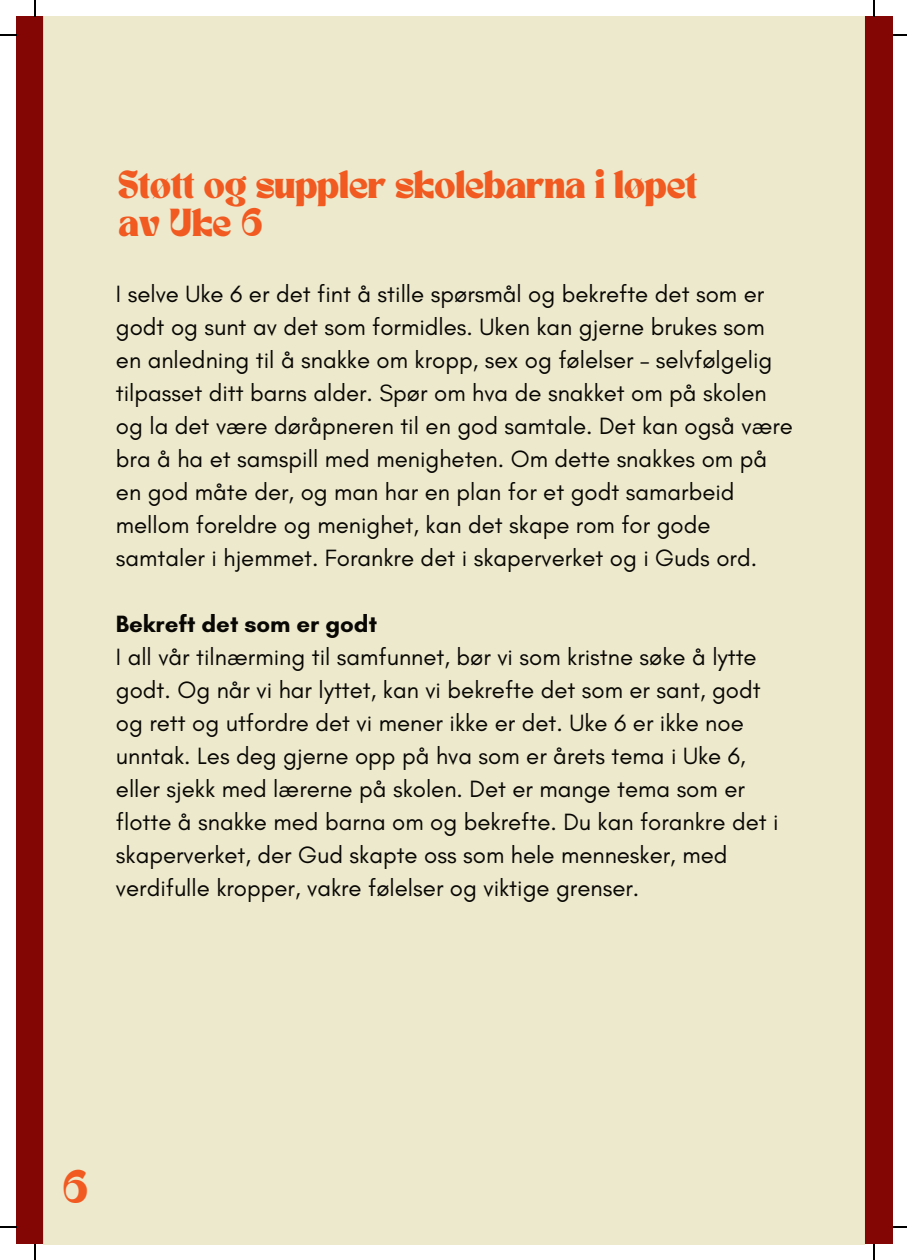
<style>
.page{position:relative;width:907px;height:1260px;background:#fff}
.page>*{position:absolute;margin:0;border:0;box-sizing:border-box;transform-origin:0 0}
.t1{font:32.4px "TANNIMBUS";color:#f15a21}
.t2{font:27.2px/38px "TANNIMBUS";color:#f15a21}
.t3{font:24px/33px "Glacial Indifference";color:#080704}
.t4{font:700 24px "Glacial Indifference";color:#080704}
</style>
<div class="page">
<div style="left:17px;top:17px;width:876px;height:1227px;background:#830604"></div>
<div style="left:43px;top:16px;width:822px;height:1228px;background:#ede9cd"></div>
<svg style="left:35px;top:0;width:1px;height:16px"></svg>
<svg style="left:0;top:34px;width:17px;height:2px"></svg>
<svg style="left:873px;top:0;width:2px;height:16px"></svg>
<svg style="left:893px;top:34px;width:14px;height:2px"></svg>
<svg style="left:35px;top:1244px;width:1px;height:15px"></svg>
<svg style="left:0;top:1226px;width:17px;height:1px"></svg>
<svg style="left:873px;top:1244px;width:2px;height:15px"></svg>
<svg style="left:893px;top:1226px;width:14px;height:1px"></svg>
<p class="t2" style="left:118px;top:170px;width:580px">Støtt og suppler skolebarna i løpet av Uke 6</p>
<p class="t3" style="left:116px;top:277px;width:678px">I selve Uke 6 er det fint å stille spørsmål og bekrefte det som er godt og sunt av det som formidles. Uken kan gjerne brukes som en anledning til å snakke om kropp, sex og følelser – selvfølgelig tilpasset ditt barns alder. Spør om hva de snakket om på skolen og la det være døråpneren til en god samtale. Det kan også være bra å ha et samspill med menigheten. Om dette snakkes om på en god måte der, og man har en plan for et godt samarbeid mellom foreldre og menighet, kan det skape rom for gode samtaler i hjemmet. Forankre det i skaperverket og i Guds ord.</p>
<p class="t4" style="left:116px;top:608px;width:263px">Bekreft det som er godt</p>
<p class="t3" style="left:116px;top:640px;width:664px">I all vår tilnærming til samfunnet, bør vi som kristne søke å lytte godt. Og når vi har lyttet, kan vi bekrefte det som er sant, godt og rett og utfordre det vi mener ikke er det. Uke 6 er ikke noe unntak. Les deg gjerne opp på hva som er årets tema i Uke 6, eller sjekk med lærerne på skolen. Det er mange tema som er flotte å snakke med barna om og bekrefte. Du kan forankre det i skaperverket, der Gud skapte oss som hele mennesker, med verdifulle kropper, vakre følelser og viktige grenser.</p>
<h1 class="t1" style="left:62px;top:1172px;width:28px">6</h1>
</div>
